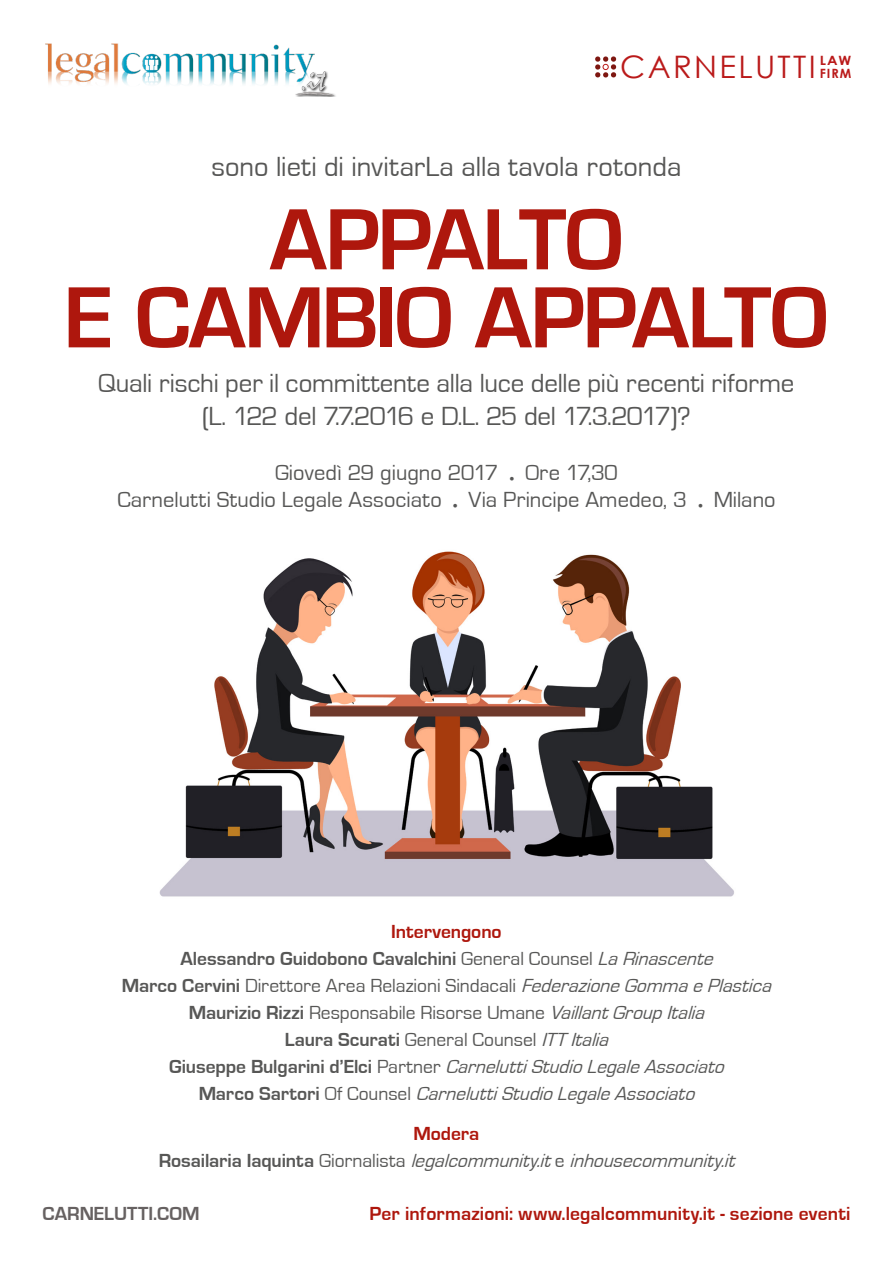
<style>
.page{position:relative;width:893px;height:1263px;background:#fff}
.page>*{position:absolute;margin:0;border:0;box-sizing:border-box;transform-origin:0 0}
.t1{font:700 90px/78px "Eurostile";letter-spacing:-.03em;color:#ae170d;text-align:center}
.t2{font:31.05px "Century Gothic";letter-spacing:.075em;color:#ba1a1a}
.t3{font:28.5px "Eurostile";color:#575756}
.t4{font:27px/32.4px "Eurostile";letter-spacing:-.01em;color:#575756;text-align:center}
.t5{font:22.5px/27px "Eurostile";color:#575756;text-align:center}
.t6{font:italic 19.5px/27px "Eurostile";color:#575756;text-align:center}
.t7{font:700 19.5px "Eurostile";letter-spacing:.005em;color:#ae170d}
.t8{font:700 19.5px "Eurostile";letter-spacing:.005em;color:#666161}
.t9{font:700 12.75px/12.8px "Century Gothic";letter-spacing:.075em;color:#ba1a1a;scale:1.11 1}
.s1{font-weight:700;font-style:normal;color:#ae170d}
.s2{font-weight:700;font-style:normal}
.s3{font-style:normal}
</style>
<div class="page">
<img style="left:45px;top:43px;width:291px;height:53px">
<svg style="left:595px;top:56px;width:21px;height:22px"></svg>
<img style="left:159px;top:551px;width:575px;height:346px">
<h2 class="t2" style="left:620px;top:45px;width:197px">CARNELUTTI</h2>
<p class="t9" style="left:820px;top:54px;width:30px">LAW<br>FIRM</p>
<h3 class="t3" style="left:211px;top:152px;width:472px">sono lieti di invitarLa alla tavola rotonda</h3>
<h1 class="t1" style="left:65px;top:202px;width:765px">APPALTO<br>E CAMBIO APPALTO</h1>
<h3 class="t4" style="left:98px;top:368px;width:698px">Quali rischi per il committente alla luce delle più recenti riforme (L. 122 del 7.7.2016 e D.L. 25 del 17.3.2017)?</h3>
<p class="t5" style="left:117px;top:460px;width:660px">Giovedì 29 giugno 2017 <sub>•</sub> Ore 17,30<br>Carnelutti Studio Legale Associato <sub>•</sub> Via Principe Amedeo, 3 <sub>•</sub> Milano</p>
<p class="t6" style="left:122px;top:918px;width:656px"><span class="s1">Intervengono<br></span><span class="s2">Alessandro Guidobono Cavalchini</span> <span class="s3">General Counsel</span> LaRinascente<br><span class="s2">Marco Cervini</span> <span class="s3">Direttore Area Relazioni Sindacali</span> FederazioneGommaePlastica <span class="s2">Maurizio Rizzi</span> <span class="s3">Responsabile Risorse Umane</span> VaillantGroupItalia<br><span class="s2">Laura Scurati</span> <span class="s3">General Counsel</span> ITTItalia<br><span class="s2">G i u s e p p e B u l g a r i n i d ’ E l c i</span> <span class="s3">P a r t n e r</span> CarneluttiStudioLegaleAssociato<br><span class="s2">M a r c o S a r t o r i</span> <span class="s3">O f C o u n s e l</span> CarneluttiStudioLegaleAssociato</p>
<p class="t6" style="left:159px;top:1121px;width:583px"><span class="s1">Modera<br></span><span class="s2">R o s a i l a r i a I a q u i n t a</span> <span class="s3">G i o r n a l i s t a</span> legalcommunity.it<span class="s3">e</span> inhousecommunity.it</p>
<p class="t8" style="left:43px;top:1203px;width:159px">CARNELUTTI.COM</p>
<p class="t7" style="left:369px;top:1203px;width:482px">Per informazioni: www.legalcommunity.it - sezione eventi</p>
</div>
